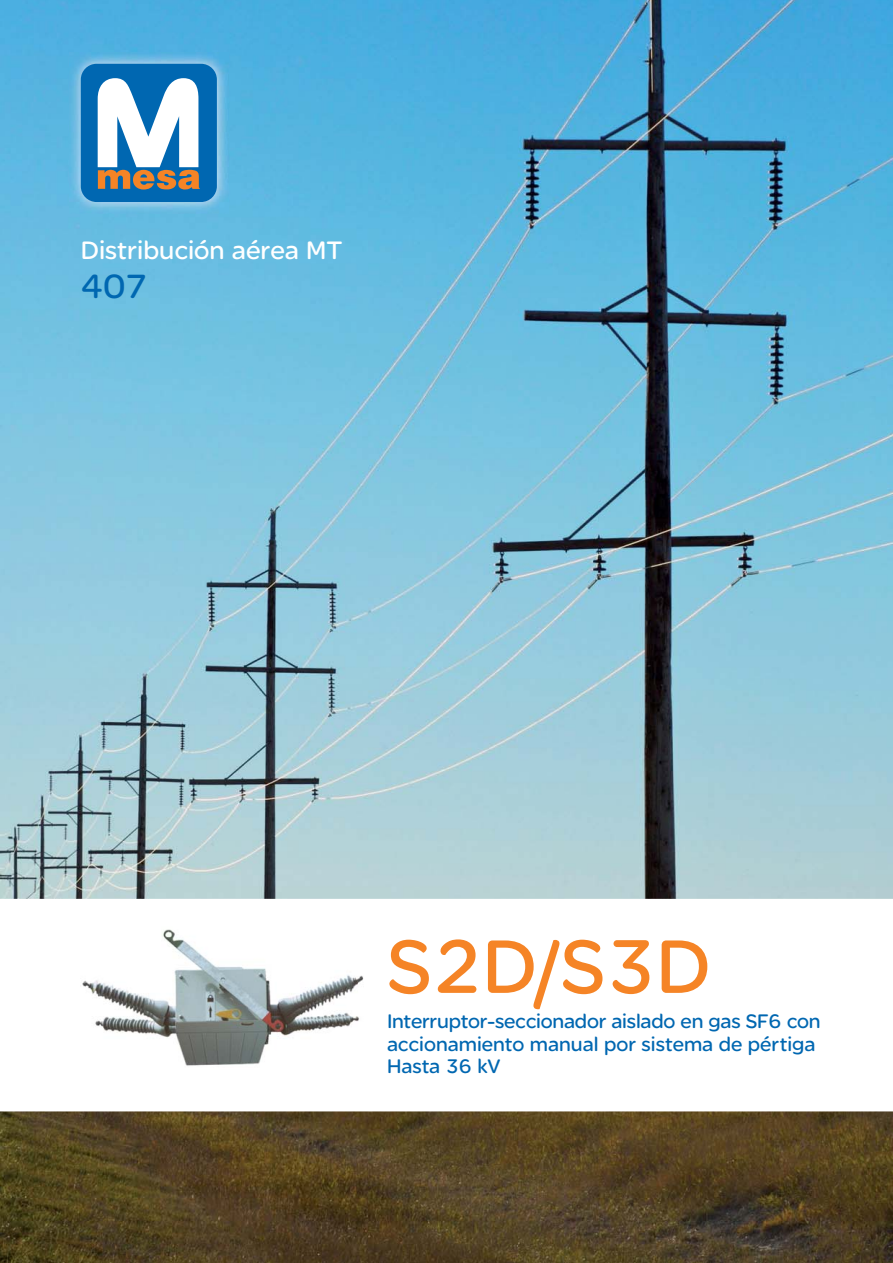
<style>
.page{position:relative;width:893px;height:1263px;background:#fff}
.page>*{position:absolute;margin:0;border:0;box-sizing:border-box;transform-origin:0 0}
.t1{font:81px "SE Optimist";color:#f58426}
.t2{font:36px "SE Optimist";color:#0067b1}
.t3{font:27px "SE Optimist";color:#fff}
.t4{font:21px/22.5px "SE Optimist";letter-spacing:-.005em;color:#0067b1}
</style>
<div class="page">
<img style="left:0;top:0;width:893px;height:1263px">
<svg style="left:0;top:899px;width:893px;height:212px"></svg>
<img style="left:69px;top:52px;width:159px;height:162px">
<div style="left:81px;top:64px;width:136px;height:138px;background:#0067b1;border-radius:16px"></div>
<svg style="left:98px;top:78px;width:102px;height:112px"></svg>
<img style="left:81px;top:924px;width:289px;height:146px">
<p class="t3" style="left:81px;top:240px;width:263px">Distribución aérea MT</p>
<h2 class="t2" style="left:81px;top:272px;width:68px">407</h2>
<h1 class="t1" style="left:387px;top:935px;width:325px">S2D/S3D</h1>
<p class="t4" style="left:387px;top:1012px;width:435px">Interruptor-seccionador aislado en gas SF6 con accionamiento manual por sistema de pértiga<br>Hasta 36 kV</p>
</div>
